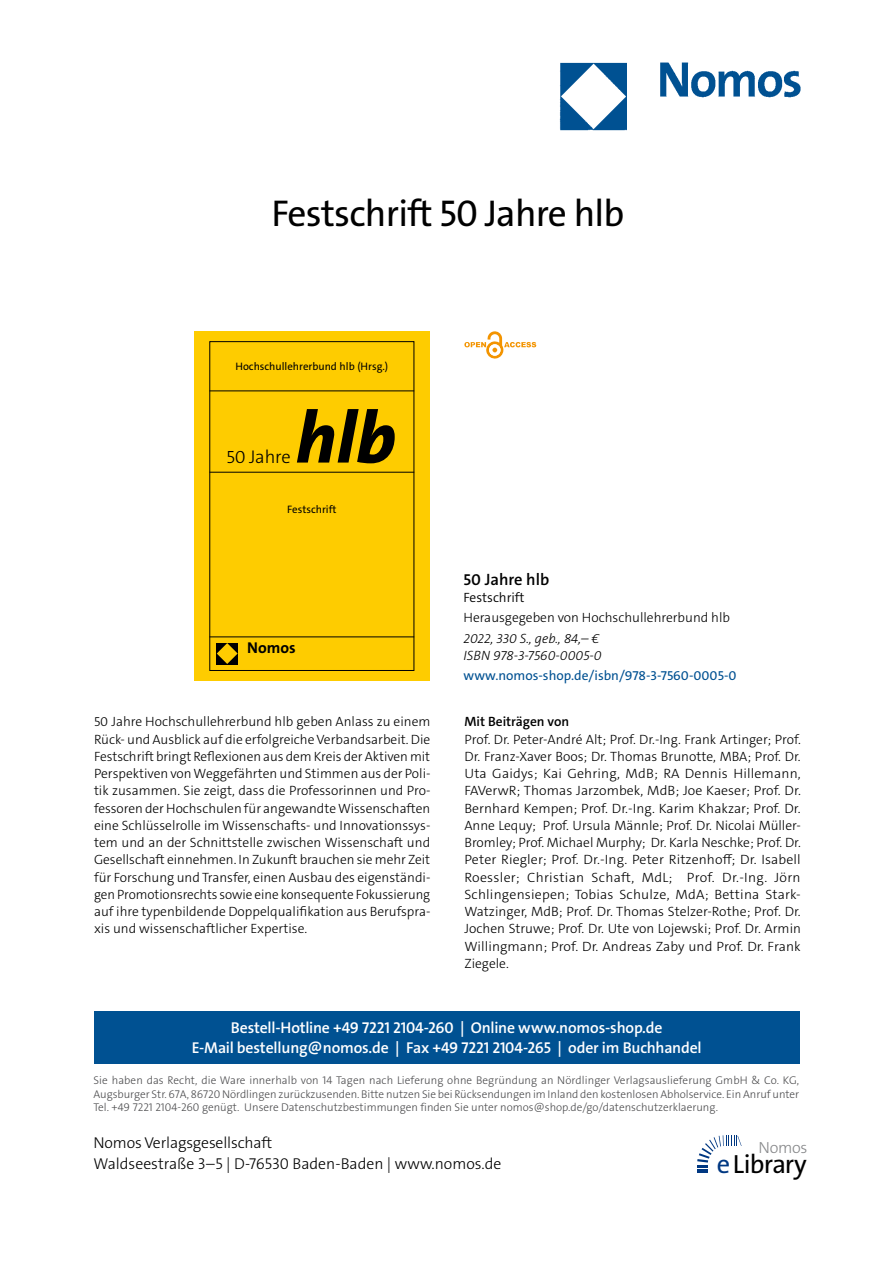
<style>
.page{position:relative;width:893px;height:1263px;background:#fff}
.page>*{position:absolute;margin:0;border:0;box-sizing:border-box;transform-origin:0 0}
.t1{font:italic 800 73.35px "The Sans C5";color:#000}
.t2{font:37.5px "The Sans Os F";letter-spacing:-.02em;color:#000}
.t3{font:26.4px "The Sans Os F";letter-spacing:-.03em;color:#000}
.t4{font:300 18.45px "The Sans C5";letter-spacing:-.01em;color:#000}
.t5{font:600 16.5px "The Sans C5";color:#000}
.t6{font:300 16.2px "The Sans Os F";letter-spacing:-.02em;color:#87888a}
.t7{font:600 15.75px/21px "The Sans Os F";letter-spacing:-.01em;color:#fff;text-align:center}
.t8{font:300 15.75px/21px "The Sans Os F";color:#000}
.t9{font:700 15.75px "The Sans C5";color:#000}
.t10{font:300 13.5px/17.2px "The Sans C5";color:#000;text-align:justify}
.t11{font:italic 300 13.5px/16.5px "The Sans C5";color:#000}
.t12{font:13.5px "The Sans C5";color:#005192}
.t13{font:600 13.5px "The Sans C5";color:#000}
.t14{font:300 13.5px "The Sans C5";color:#000}
.t15{font:300 11.25px/13.5px "The Sans Os F";color:#4b4b4d;text-align:justify}
.t16{font:10.8px "The Sans C5";color:#000}
.s1{color:#003882}
</style>
<div class="page">
<img style="left:559px;top:62px;width:242px;height:69px">
<div style="left:94px;top:1011px;width:705px;height:52px;background:#005192"></div>
<svg style="left:697px;top:1135px;width:45px;height:38px"></svg>
<div style="left:194px;top:331px;width:236px;height:349px;background:#fecc00"></div>
<div style="left:209px;top:341px;width:205px;height:330px;border:1px solid #000"></div>
<hr style="left:209px;top:391px;width:205px;height:1px;background:#000">
<hr style="left:209px;top:472px;width:205px;height:1px;background:#000">
<hr style="left:209px;top:637px;width:205px;height:1px;background:#000">
<div style="left:216px;top:643px;width:22px;height:21px;background:#000"></div>
<svg style="left:217px;top:643px;width:21px;height:21px"></svg>
<svg style="left:464px;top:331px;width:72px;height:28px"></svg>
<h2 class="t2" style="left:271px;top:199px;width:354px">Festschrift 50 Jahre hlb</h2>
<p class="t16" style="left:235px;top:360px;width:154px">Hochschullehrerbund hlb (Hrsg.)</p>
<h1 class="t1" style="left:296px;top:391px;width:102px">hlb</h1>
<h3 class="t4" style="left:226px;top:444px;width:66px">50 Jahre</h3>
<p class="t16" style="left:287px;top:502px;width:51px">Festschrift</p>
<p class="t9" style="left:247px;top:638px;width:50px">Nomos</p>
<p class="t5" style="left:463px;top:569px;width:87px">50 Jahre hlb</p>
<p class="t14" style="left:463px;top:588px;width:62px">Festschrift</p>
<p class="t10" style="left:463px;top:609px;width:268px">Herausgegeben von Hochschullehrerbund hlb</p>
<p class="t11" style="left:463px;top:630px;width:140px">2022, 330 S., geb., 84,– €<br>ISBN 978-3-7560-0005-0</p>
<p class="t12" style="left:463px;top:667px;width:275px">www.nomos-shop.de/isbn/978-3-7560-0005-0</p>
<p class="t10" style="left:94px;top:713px;width:338px">50 Jahre Hochschullehrerbund hlb geben Anlass zu einem Rück- und Ausblick auf die erfolgreiche Verbandsarbeit. Die Festschrift bringt Reflexionen aus dem Kreis der Aktiven mit Perspektiven von Weggefährten und Stimmen aus der Poli&shy;tik zusammen. Sie zeigt, dass die Professorinnen und Pro&shy;fessoren der Hochschulen für angewandte Wissenschaften eine Schlüsselrolle im Wissenschafts- und Innovationssys&shy;tem und an der Schnittstelle zwischen Wissenschaft und Gesellschaft einnehmen. In Zukunft brauchen sie mehr Zeit für Forschung und Transfer, einen Ausbau des eigenständi&shy;gen Promotionsrechts sowie eine konsequente Fokussierung auf ihre typenbildende Doppelqualifikation aus Berufspra&shy;xis und wissenschaftlicher Expertise.</p>
<p class="t13" style="left:464px;top:713px;width:106px">Mit Beiträgen von</p>
<p class="t10" style="left:464px;top:730px;width:338px">Prof. Dr. Peter-André Alt; Prof. Dr.-Ing. Frank Artinger; Prof.<br>Dr. Franz-Xaver Boos; Dr. Thomas Brunotte, MBA; Prof. Dr.<br>Uta Gaidys; Kai Gehring, MdB; RA Dennis Hillemann, FAVerwR; Thomas Jarzombek, MdB; Joe Kaeser; Prof. Dr.<br>Bernhard Kempen; Prof. Dr.-Ing. Karim Khakzar; Prof. Dr.<br>Anne Lequy; Prof. Ursula Männle; Prof. Dr. Nicolai Müller-Bromley; Prof. Michael Murphy; Dr. Karla Neschke; Prof. Dr.<br>Peter Riegler; Prof. Dr.-Ing. Peter Ritzenhoff; Dr. Isabell Roessler; Christian Schaft, MdL; Prof. Dr.-Ing. Jörn Schlingensiepen; Tobias Schulze, MdA; Bettina Stark-Watzinger, MdB; Prof. Dr. Thomas Stelzer-Rothe; Prof. Dr.<br>Jochen Struwe; Prof. Dr. Ute von Lojewski; Prof. Dr. Armin Willingmann; Prof. Dr. Andreas Zaby und Prof. Dr. Frank Ziegele.</p>
<p class="t7" style="left:192px;top:1017px;width:511px">Bestell-Hotline +49 7221 2104-260 | Online www.nomos-shop.de<br>E-Mail bestellung@nomos.de | Fax +49 7221 2104-265 | oder im Buchhandel</p>
<p class="t15" style="left:94px;top:1074px;width:707px">Sie haben das Recht, die Ware innerhalb von 14 Tagen nach Lieferung ohne Begründung an Nördlinger Verlagsauslieferung GmbH &amp; Co. KG, Augsburger Str. 67A, 86720 Nördlingen zurückzusenden. Bitte nutzen Sie bei Rücksendungen im Inland den kostenlosen Abholservice. Ein Anruf unter Tel. +49 7221 2104-260 genügt. Unsere Datenschutzbestimmungen finden Sie unter nomos@shop.de/go/datenschutzerklaerung.</p>
<p class="t8" style="left:94px;top:1133px;width:409px">Nomos Verlagsgesellschaft<br>Waldseestraße 3–5 | D-76530 Baden-Baden | www.nomos.de</p>
<p class="t6" style="left:758px;top:1137px;width:51px">Nomos</p>
<h3 class="t3" style="left:717px;top:1153px;width:91px"><span class="s1">e</span>Library</h3>
</div>
